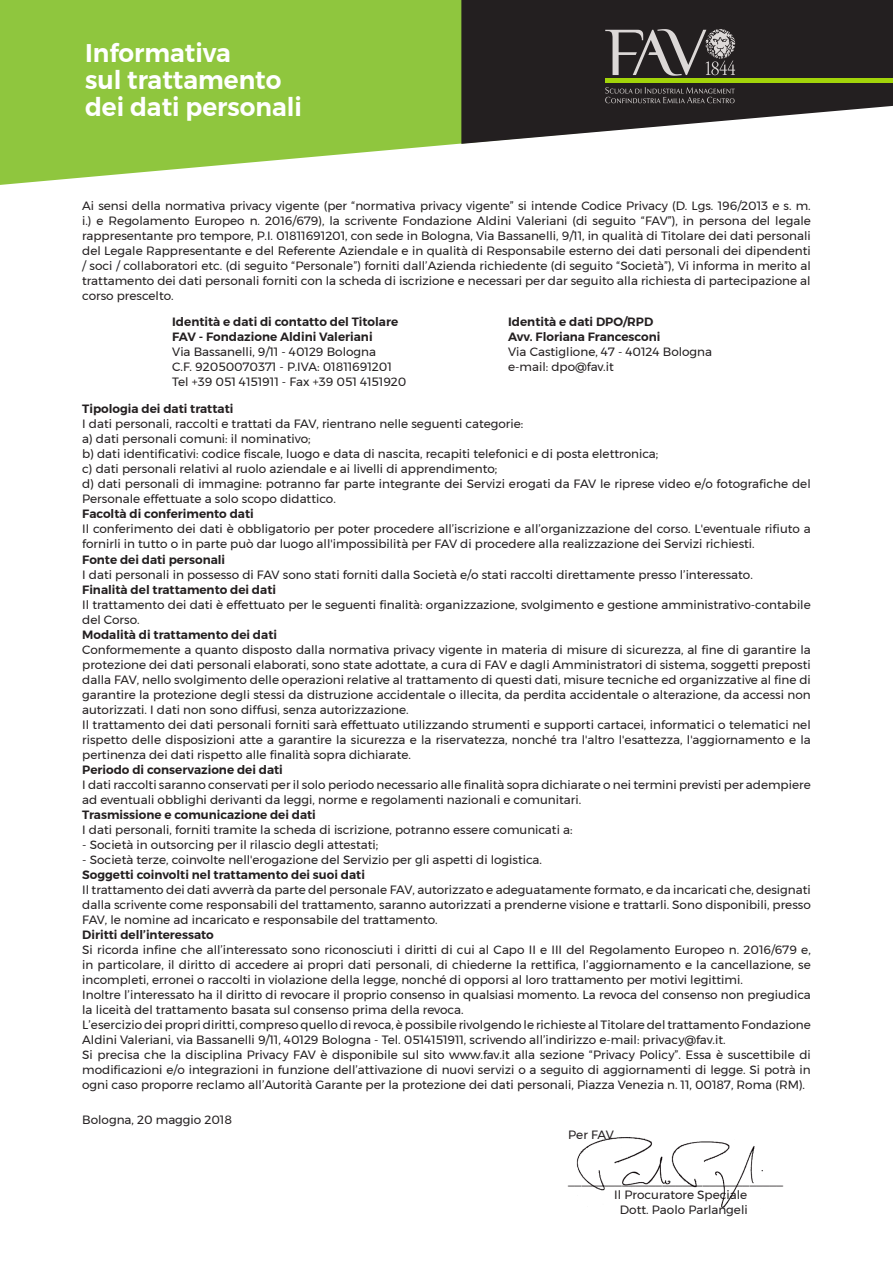
<style>
.page{position:relative;width:893px;height:1263px;background:#fff}
.page>*{position:absolute;margin:0;border:0;box-sizing:border-box;transform-origin:0 0}
.t1{font:600 25.5px/27px "Montserrat";color:#fff}
.t2{font:12px/15px "Montserrat";color:#231f20}
.t3{font:600 12px/15px "Montserrat";color:#231f20}
</style>
<div class="page">
<svg style="left:0;top:0;width:461px;height:185px;fill:#8fc63e"></svg>
<svg style="left:461px;top:0;width:432px;height:144px;fill:#231f20"></svg>
<div style="left:605px;top:78px;width:288px;height:5px;background:#a2d40a"></div>
<svg style="left:605px;top:87px;width:130px;height:16px"></svg>
<svg style="left:605px;top:29px;width:130px;height:47px"></svg>
<img style="left:576px;top:1137px;width:187px;height:71px">
<h1 class="t1" style="left:85px;top:39px;width:218px">Informativa<br>sul trattamento dei dati personali</h1>
<p class="t2" style="left:82px;top:199px;width:730px;text-align:justify">Ai sensi della normativa privacy vigente (per “normativa privacy vigente” si intende Codice Privacy (D. Lgs. 196/2013 e s. m. i.) e Regolamento Europeo n. 2016/679), la scrivente Fondazione Aldini Valeriani (di seguito “FAV”), in persona del legale rappresentante pro tempore, P.I. 01811691201, con sede in Bologna, Via Bassanelli, 9/11, in qualità di Titolare dei dati personali del Legale Rappresentante e del Referente Aziendale e in qualità di Responsabile esterno dei dati personali dei dipendenti / soci / collaboratori etc. (di seguito “Personale”) forniti dall’Azienda richiedente (di seguito “Società”), Vi informa in merito al trattamento dei dati personali forniti con la scheda di iscrizione e necessari per dar seguito alla richiesta di partecipazione al corso prescelto.</p>
<p class="t3" style="left:172px;top:314px;width:228px">Identità e dati di contatto del Titolare</p>
<p class="t3" style="left:172px;top:329px;width:202px">FAV - Fondazione Aldini Valeriani</p>
<p class="t2" style="left:172px;top:344px;width:205px">Via Bassanelli, 9/11 - 40129 Bologna</p>
<p class="t2" style="left:172px;top:359px;width:221px">C.F. 92050070371 - P.IVA: 01811691201</p>
<p class="t2" style="left:172px;top:374px;width:236px">Tel +39 051 4151911 - Fax +39 051 4151920</p>
<p class="t3" style="left:508px;top:314px;width:154px">Identità e dati DPO/RPD<br>Avv. Floriana Francesconi</p>
<p class="t2" style="left:508px;top:344px;width:206px">Via Castiglione, 47 - 40124 Bologna e-mail: dpo@fav.it</p>
<p class="t3" style="left:82px;top:402px;width:153px">Tipologia dei dati trattati</p>
<p class="t2" style="left:82px;top:417px;width:443px">I dati personali, raccolti e trattati da FAV, rientrano nelle seguenti categorie:</p>
<p class="t2" style="left:82px;top:432px;width:230px">a) dati personali comuni: il nominativo;</p>
<p class="t2" style="left:82px;top:447px;width:578px">b) dati identificativi: codice fiscale, luogo e data di nascita, recapiti telefonici e di posta elettronica;</p>
<p class="t2" style="left:82px;top:462px;width:417px">c) dati personali relativi al ruolo aziendale e ai livelli di apprendimento;</p>
<p class="t2" style="left:82px;top:477px;width:730px">d) dati personali di immagine: potranno far parte integrante dei Servizi erogati da FAV le riprese video e/o fotografiche del<br>Personale effettuate a solo scopo didattico.</p>
<p class="t3" style="left:82px;top:507px;width:173px">Facoltà di conferimento dati</p>
<p class="t2" style="left:82px;top:522px;width:730px">Il conferimento dei dati è obbligatorio per poter procedere all’iscrizione e all’organizzazione del corso. L'eventuale rifiuto a fornirli in tutto o in parte può dar luogo all'impossibilità per FAV di procedere alla realizzazione dei Servizi richiesti.</p>
<p class="t3" style="left:82px;top:552px;width:145px">Fonte dei dati personali</p>
<p class="t2" style="left:82px;top:567px;width:672px">I dati personali in possesso di FAV sono stati forniti dalla Società e/o stati raccolti direttamente presso l’interessato.</p>
<p class="t3" style="left:82px;top:582px;width:195px">Finalità del trattamento dei dati</p>
<p class="t2" style="left:82px;top:597px;width:730px">Il trattamento dei dati è effettuato per le seguenti finalità: organizzazione, svolgimento e gestione amministrativo-contabile del Corso.</p>
<p class="t3" style="left:82px;top:627px;width:196px">Modalità di trattamento dei dati</p>
<p class="t2" style="left:82px;top:642px;width:730px;text-align:justify">Conformemente a quanto disposto dalla normativa privacy vigente in materia di misure di sicurezza, al fine di garantire la protezione dei dati personali elaborati, sono state adottate, a cura di FAV e dagli Amministratori di sistema, soggetti preposti dalla FAV, nello svolgimento delle operazioni relative al trattamento di questi dati, misure tecniche ed organizzative al fine di garantire la protezione degli stessi da distruzione accidentale o illecita, da perdita accidentale o alterazione, da accessi non autorizzati. I dati non sono diffusi, senza autorizzazione.</p>
<p class="t2" style="left:82px;top:717px;width:730px;text-align:justify">Il trattamento dei dati personali forniti sarà effettuato utilizzando strumenti e supporti cartacei, informatici o telematici nel rispetto delle disposizioni atte a garantire la sicurezza e la riservatezza, nonché tra l'altro l'esattezza, l'aggiornamento e la pertinenza dei dati rispetto alle finalità sopra dichiarate.</p>
<p class="t3" style="left:82px;top:762px;width:202px">Periodo di conservazione dei dati</p>
<p class="t2" style="left:82px;top:777px;width:730px">I dati raccolti saranno conservati per il solo periodo necessario alle finalità sopra dichiarate o nei termini previsti per adempiere ad eventuali obblighi derivanti da leggi, norme e regolamenti nazionali e comunitari.</p>
<p class="t3" style="left:82px;top:807px;width:235px">Trasmissione e comunicazione dei dati</p>
<p class="t2" style="left:82px;top:822px;width:492px">I dati personali, forniti tramite la scheda di iscrizione, potranno essere comunicati a:</p>
<p class="t2" style="left:82px;top:837px;width:298px">- Società in outsorcing per il rilascio degli attestati;</p>
<p class="t2" style="left:82px;top:852px;width:461px">- Società terze, coinvolte nell'erogazione del Servizio per gli aspetti di logistica.</p>
<p class="t3" style="left:82px;top:867px;width:284px">Soggetti coinvolti nel trattamento dei suoi dati</p>
<p class="t2" style="left:82px;top:882px;width:730px;text-align:justify">Il trattamento dei dati avverrà da parte del personale FAV, autorizzato e adeguatamente formato, e da incaricati che, designati dalla scrivente come responsabili del trattamento, saranno autorizzati a prenderne visione e trattarli. Sono disponibili, presso FAV, le nomine ad incaricato e responsabile del trattamento.</p>
<p class="t3" style="left:82px;top:927px;width:133px">Diritti dell’interessato</p>
<p class="t2" style="left:82px;top:942px;width:730px;text-align:justify">Si ricorda infine che all’interessato sono riconosciuti i diritti di cui al Capo II e III del Regolamento Europeo n. 2016/679 e, in particolare, il diritto di accedere ai propri dati personali, di chiederne la rettifica, l’aggiornamento e la cancellazione, se incompleti, erronei o raccolti in violazione della legge, nonché di opporsi al loro trattamento per motivi legittimi.</p>
<p class="t2" style="left:82px;top:987px;width:730px">Inoltre l’interessato ha il diritto di revocare il proprio consenso in qualsiasi momento. La revoca del consenso non pregiudica la liceità del trattamento basata sul consenso prima della revoca.</p>
<p class="t2" style="left:82px;top:1017px;width:730px">L’esercizio dei propri diritti, compreso quello di revoca, è possibile rivolgendo le richieste al Titolare del trattamento Fondazione<br>Aldini Valeriani, via Bassanelli 9/11, 40129 Bologna - Tel. 0514151911, scrivendo all’indirizzo e-mail: privacy@fav.it.</p>
<p class="t2" style="left:82px;top:1047px;width:730px;text-align:justify">Si precisa che la disciplina Privacy FAV è disponibile sul sito www.fav.it alla sezione “Privacy Policy”. Essa è suscettibile di modificazioni e/o integrazioni in funzione dell’attivazione di nuovi servizi o a seguito di aggiornamenti di legge. Si potrà in ogni caso proporre reclamo all’Autorità Garante per la protezione dei dati personali, Piazza Venezia n. 11, 00187, Roma (RM).</p>
<p class="t2" style="left:82px;top:1112px;width:151px">Bologna, 20 maggio 2018</p>
<p class="t2" style="left:568px;top:1127px;width:47px">Per FAV</p>
<p class="t2" style="left:614px;top:1172px;width:170px;text-indent:-46px">________________________________<br>Il Procuratore Speciale</p>
<p class="t2" style="left:620px;top:1202px;width:129px">Dott. Paolo Parlangeli</p>
</div>
